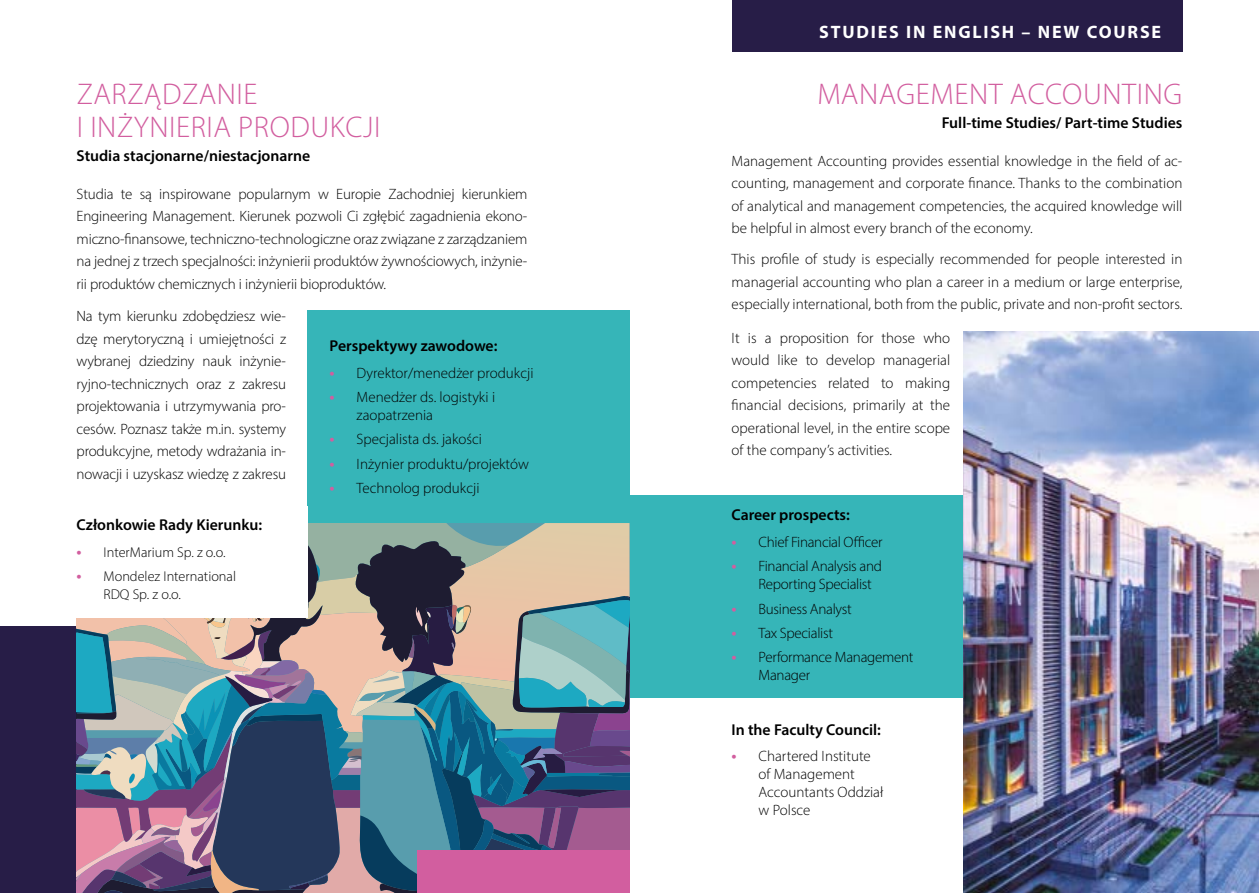
<style>
.page{position:relative;width:1259px;height:893px;background:#fff}
.page>*{position:absolute;margin:0;border:0;box-sizing:border-box;transform-origin:0 0}
.t1{font:300 30px/33px "Myriad Pro";letter-spacing:.02em;color:#d25e9f}
.t2{font:700 18px "Myriad Pro";letter-spacing:.1em;color:#fff}
.t3{font:600 15.75px "Myriad Pro";color:#000}
.t4{font:300 15px/22.5px "Myriad Pro";color:#000;text-align:justify}
.t5{font:300 15px/18px "Myriad Pro";letter-spacing:-.02em;color:#000}
.t6{font:300 14.25px/18px "Myriad Pro";color:#000}
.s1{font-weight:600;font-size:16.5px;color:#d25e9f}
</style>
<div class="page">
<div style="left:0;top:627px;width:197px;height:266px;background:#271d47"></div>
<img style="left:963px;top:332px;width:296px;height:561px">
<div style="left:629px;top:495px;width:334px;height:202px;background:#36b5b8"></div>
<div style="left:307px;top:310px;width:322px;height:213px;background:#36b5b8"></div>
<svg style="left:77px;top:523px;width:552px;height:370px;background:#74818f"></svg>
<div style="left:417px;top:850px;width:212px;height:43px;background:#d25e9f"></div>
<div style="left:731px;top:0;width:451px;height:51px;background:#271d47"></div>
<div style="left:62px;top:506px;width:245px;height:112px;background:#fff"></div>
<p class="t2" style="left:819px;top:20px;width:343px">STUDIES IN ENGLISH – NEW COURSE</p>
<h1 class="t1" style="left:77px;top:77px;width:305px">ZARZĄDZANIE<br>I INŻYNIERIA PRODUKCJI</h1>
<h1 class="t1" style="left:817px;top:77px;width:366px">MANAGEMENT ACCOUNTING</h1>
<p class="t3" style="left:941px;top:113px;width:242px">Full-time Studies/ Part-time Studies</p>
<p class="t3" style="left:77px;top:146px;width:235px">Studia stacjonarne/niestacjonarne</p>
<p class="t4" style="left:77px;top:182px;width:452px">Studia te są inspirowane popularnym w Europie Zachodniej kierunkiem Engineering Management. Kierunek pozwoli Ci zgłębić zagadnienia ekono&shy;miczno-finansowe, techniczno-technologiczne oraz związane z zarządzaniem na jednej z trzech specjalności: inżynierii produktów żywnościowych, inżynie&shy;rii produktów chemicznych i inżynierii bioproduktów.</p>
<p class="t4" style="left:77px;top:305px;width:211px">Na tym kierunku zdobędziesz wie&shy;dzę merytoryczną i umiejętności z wybranej dziedziny nauk inżynie&shy;ryjno-technicznych oraz z zakresu projektowania i utrzymywania pro&shy;cesów. Poznasz także m.in. systemy produkcyjne, metody wdrażania in&shy;nowacji i uzyskasz wiedzę z zakresu</p>
<p class="t3" style="left:77px;top:515px;width:187px">Członkowie Rady Kierunku:</p>
<p class="t6" style="left:77px;top:543px;width:150px"><span class="s1">•</span> InterMarium Sp. z o.o.</p>
<p class="t6" style="left:104px;top:567px;width:134px;text-indent:-27px"><span class="s1">•</span> Mondelez International<br>RDQ Sp. z o.o.</p>
<p class="t3" style="left:330px;top:336px;width:169px">Perspektywy zawodowe:</p>
<p class="t4" style="left:330px;top:361px;width:205px"><span class="s1">•</span> Dyrektor/menedżer produkcji</p>
<p class="t4" style="left:357px;top:388px;width:140px;line-height:18px;text-indent:-27px"><span class="s1">•</span> Menedżer ds. logistyki i zaopatrzenia</p>
<p class="t4" style="left:330px;top:428px;width:154px"><span class="s1">•</span> Specjalista ds. jakości</p>
<p class="t4" style="left:330px;top:452px;width:201px"><span class="s1">•</span> Inżynier produktu/projektów</p>
<p class="t4" style="left:330px;top:477px;width:151px"><span class="s1">•</span> Technolog produkcji</p>
<p class="t4" style="left:731px;top:149px;width:452px">Management Accounting provides essential knowledge in the field of ac&shy;counting, management and corporate finance. Thanks to the combination of analytical and management competencies, the acquired knowledge will be helpful in almost every branch of the economy.</p>
<p class="t4" style="left:731px;top:248px;width:452px">This profile of study is especially recommended for people interested in managerial accounting who plan a career in a medium or large enterprise, especially international, both from the public, private and non-profit sectors.</p>
<p class="t4" style="left:731px;top:326px;width:220px">It is a proposition for those who would like to develop managerial competencies related to making financial decisions, primarily at the operational level, in the entire scope of the company’s activities.</p>
<p class="t3" style="left:731px;top:505px;width:120px">Career prospects:</p>
<p class="t5" style="left:731px;top:533px;width:153px"><span class="s1">•</span> Chief Financial Officer</p>
<p class="t5" style="left:758px;top:557px;width:125px;text-indent:-27px"><span class="s1">•</span> Financial Analysis and<br>Reporting Specialist</p>
<p class="t5" style="left:731px;top:599px;width:122px"><span class="s1">•</span> Business Analyst</p>
<p class="t5" style="left:731px;top:624px;width:103px"><span class="s1">•</span> Tax Specialist</p>
<p class="t5" style="left:758px;top:648px;width:156px;text-indent:-27px"><span class="s1">•</span> Performance Management<br>Manager</p>
<p class="t3" style="left:731px;top:719px;width:151px">In the Faculty Council:</p>
<p class="t4" style="left:758px;top:747px;width:126px;line-height:18px;text-align:left;text-indent:-27px"><span class="s1">•</span> Chartered Institute of Management<br>Accountants Oddział w Polsce</p>
</div>
